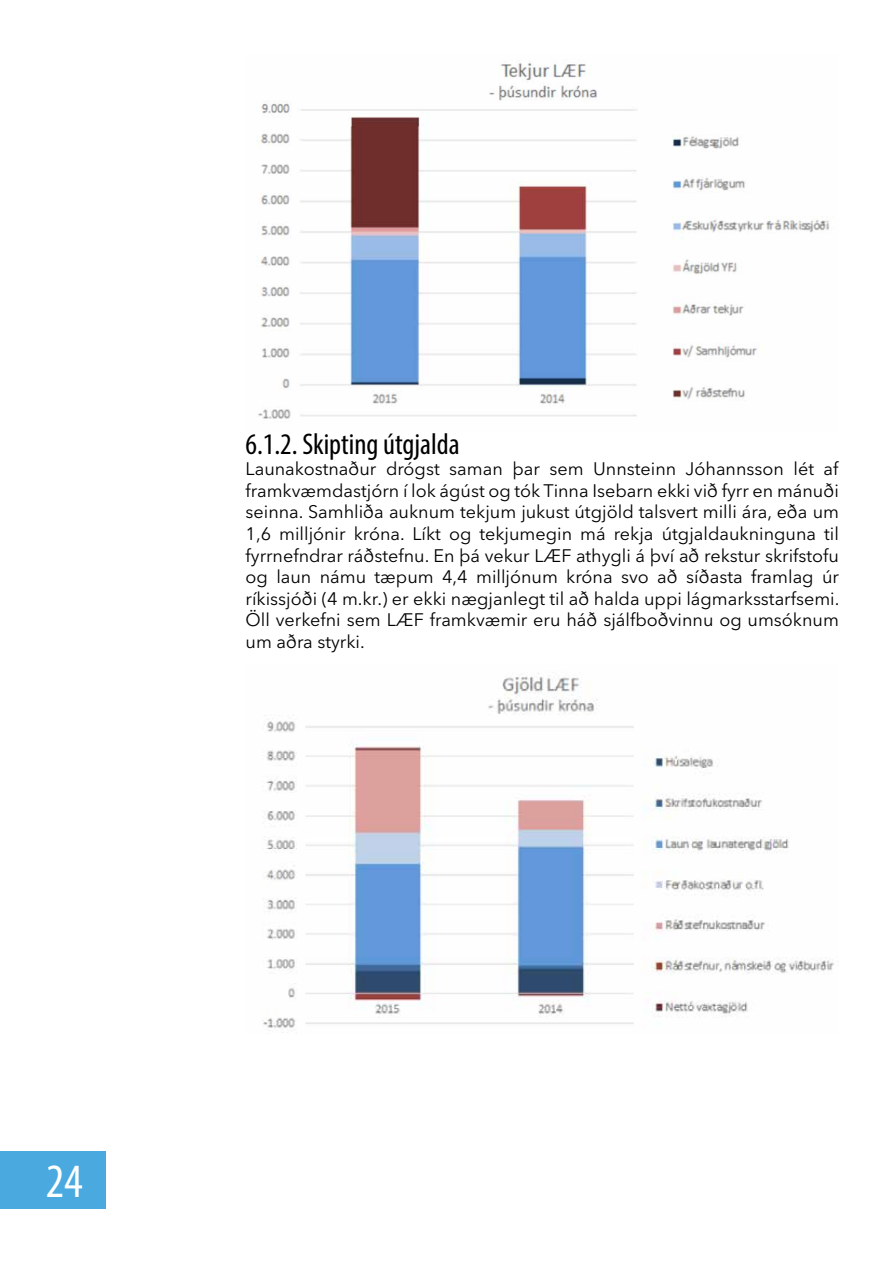
<style>
.page{position:relative;width:893px;height:1263px;background:#fff}
.page>*{position:absolute;margin:0;border:0;box-sizing:border-box;transform-origin:0 0}
.t1{font:condensed 48px "Myriad Pro";color:#fff}
.t2{font:condensed 30px "Myriad Pro";color:#000}
.t3{font:18px/21.6px "Avenir Next LT Pro";color:#000;text-align:justify}
</style>
<div class="page">
<div style="left:0;top:1151px;width:105px;height:58px;background:#4aaae0"></div>
<img style="left:262px;top:673px;width:572px;height:355px">
<img style="left:257px;top:63px;width:575px;height:356px">
<h2 class="t2" style="left:246px;top:426px;width:216px">6.1.2. Skipting útgjalda</h2>
<p class="t3" style="left:246px;top:458px;width:595px">Launakostnaður drógst saman þar sem Unnsteinn Jóhannsson lét af framkvæmdastjórn í lok ágúst og tók Tinna Isebarn ekki við fyrr en mánuði seinna. Samhliða auknum tekjum jukust útgjöld talsvert milli ára, eða um 1,6 milljónir króna. Líkt og tekjumegin má rekja útgjaldaukninguna til fyrrnefndrar ráðstefnu. En þá vekur LÆF athygli á því að rekstur skrifstofu og laun námu tæpum 4,4 milljónum króna svo að síðasta framlag úr ríkissjóði (4 m.kr.) er ekki nægjanlegt til að halda uppi lágmarksstarfsemi.<br>Öll verkefni sem LÆF framkvæmir eru háð sjálfboðvinnu og umsóknum um aðra styrki.</p>
<h1 class="t1" style="left:46px;top:1152px;width:38px">24</h1>
</div>
